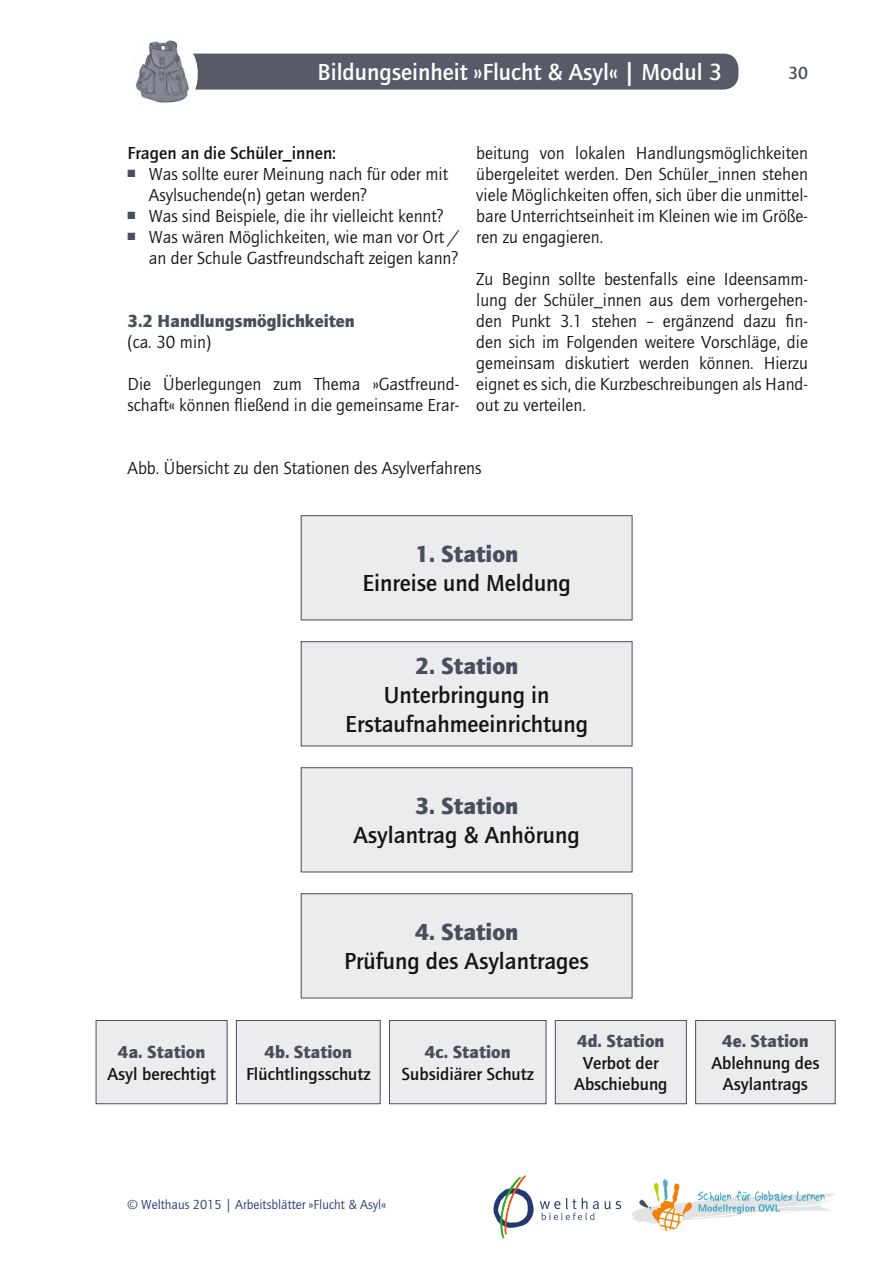
<style>
.page{position:relative;width:893px;height:1263px;background:#fff}
.page>*{position:absolute;margin:0;border:0;box-sizing:border-box;transform-origin:0 0}
.t1{font:700 24px/28.8px "Quay";color:#131413;text-align:center}
.t2{font:800 24px "Quay";color:#494e5c}
.t3{font:700 24px "Quay";color:#fff}
.t4{font:18px/21px "Quay";color:#131413}
.t5{font:700 18px/21.6px "Quay";color:#131413;text-align:center}
.t6{font:800 18px "Quay";color:#494e5c}
.t7{font:700 18px "Quay";color:#494e5c}
.t8{font:13.5px "Quay";color:#233870}
.t9{font:10.5px "Zapf Dingbats ITC";color:#494e5c}
</style>
<div class="page">
<div style="left:72px;top:54px;width:666px;height:36px;background:#575b68;border-radius:15px"></div>
<div style="left:72px;top:53px;width:126px;height:37px;background:#fff"></div>
<img style="left:133px;top:40px;width:58px;height:63px">
<svg style="left:540px;top:1198px;width:59px;height:22px"></svg>
<svg style="left:605px;top:1179px;width:229px;height:52px"></svg>
<svg style="left:493px;top:1175px;width:41px;height:63px"></svg>
<div style="left:301px;top:516px;width:331px;height:104px;background:#ecebee"></div>
<div style="left:301px;top:515px;width:331px;height:105px;border:1px solid #494e5c"></div>
<div style="left:301px;top:642px;width:331px;height:104px;background:#ecebee"></div>
<div style="left:301px;top:641px;width:331px;height:105px;border:1px solid #494e5c"></div>
<div style="left:301px;top:768px;width:331px;height:104px;background:#ecebee"></div>
<div style="left:301px;top:767px;width:331px;height:105px;border:1px solid #494e5c"></div>
<div style="left:301px;top:894px;width:331px;height:104px;background:#ecebee"></div>
<div style="left:301px;top:893px;width:331px;height:105px;border:1px solid #494e5c"></div>
<div style="left:96px;top:1020px;width:131px;height:84px;background:#ecebee"></div>
<div style="left:96px;top:1020px;width:131px;height:84px;border:1px solid #494e5c"></div>
<div style="left:236px;top:1020px;width:144px;height:84px;background:#ecebee"></div>
<div style="left:236px;top:1020px;width:145px;height:84px;border:1px solid #494e5c"></div>
<div style="left:389px;top:1020px;width:157px;height:84px;background:#ecebee"></div>
<div style="left:389px;top:1020px;width:157px;height:84px;border:1px solid #494e5c"></div>
<div style="left:555px;top:1020px;width:131px;height:84px;background:#ecebee"></div>
<div style="left:555px;top:1020px;width:132px;height:84px;border:1px solid #494e5c"></div>
<div style="left:696px;top:1020px;width:139px;height:84px;background:#ecebee"></div>
<div style="left:695px;top:1020px;width:141px;height:84px;border:1px solid #494e5c"></div>
<h1 class="t3" style="left:318px;top:58px;width:406px">Bildungseinheit »Flucht &amp; Asyl« | Modul 3</h1>
<p class="t7" style="left:788px;top:63px;width:21px">30</p>
<p class="t5" style="left:128px;top:142px;width:210px">Fragen an die Schüler_innen:</p>
<p class="t9" style="left:136px;top:168px;width:4px">■</p>
<p class="t4" style="left:149px;top:164px;width:301px;text-indent:-21px"><sup>■</sup> Was sollte eurer Meinung nach für oder mit<br>Asylsuchende(n) getan werden?</p>
<p class="t9" style="left:136px;top:210px;width:4px">■</p>
<p class="t4" style="left:128px;top:206px;width:318px"><sup>■</sup> Was sind Beispiele, die ihr vielleicht kennt?</p>
<p class="t9" style="left:136px;top:231px;width:4px">■</p>
<p class="t4" style="left:128px;top:227px;width:333px;text-align:right"><sup>■</sup> Was wären Möglichkeiten, wie man vor Ort / an der Schule Gastfreundschaft zeigen kann?</p>
<p class="t6" style="left:128px;top:310px;width:228px">3.2 Handlungsmöglichkeiten</p>
<p class="t4" style="left:128px;top:332px;width:85px">(ca. 30 min)</p>
<p class="t4" style="left:128px;top:374px;width:333px">Die Überlegungen zum Thema »Gastfreund&shy;schaft« können fließend in die gemeinsame Erar-</p>
<p class="t4" style="left:476px;top:143px;width:333px;text-align:justify">beitung von lokalen Handlungsmöglichkeiten übergeleitet werden. Den Schüler_innen stehen viele Möglichkeiten offen, sich über die unmittel&shy;bare Unterrichtseinheit im Kleinen wie im Größe&shy;ren zu engagieren.</p>
<p class="t4" style="left:476px;top:269px;width:333px;text-align:justify">Zu Beginn sollte bestenfalls eine Ideensamm&shy;lung der Schüler_innen aus dem vorhergehen&shy;den Punkt 3.1 stehen – ergänzend dazu fin&shy;den sich im Folgenden weitere Vorschläge, die gemeinsam diskutiert werden können. Hierzu eignet es sich, die Kurzbeschreibungen als Hand&shy;out zu verteilen.</p>
<p class="t4" style="left:128px;top:458px;width:355px">Abb. Übersicht zu den Stationen des Asylverfahrens</p>
<h1 class="t2" style="left:415px;top:540px;width:105px">1. Station</h1>
<h1 class="t1" style="left:362px;top:569px;width:210px">Einreise und Meldung</h1>
<h1 class="t2" style="left:415px;top:652px;width:105px">2. Station</h1>
<h1 class="t1" style="left:345px;top:681px;width:244px">Unterbringung in<br>Erstaufnahmeeinrichtung</h1>
<h1 class="t2" style="left:415px;top:792px;width:105px">3. Station</h1>
<h1 class="t1" style="left:353px;top:821px;width:228px">Asylantrag &amp; Anhörung</h1>
<p class="t6" style="left:118px;top:1041px;width:89px">4a. Station</p>
<p class="t5" style="left:107px;top:1063px;width:110px">Asyl berechtigt</p>
<h1 class="t2" style="left:415px;top:918px;width:105px">4. Station</h1>
<h1 class="t1" style="left:344px;top:947px;width:246px">Prüfung des Asylantrages</h1>
<p class="t6" style="left:265px;top:1041px;width:89px">4b. Station</p>
<p class="t5" style="left:246px;top:1063px;width:126px">Flüchtlingsschutz</p>
<p class="t6" style="left:425px;top:1041px;width:87px">4c. Station</p>
<p class="t5" style="left:402px;top:1063px;width:134px">Subsidiärer Schutz</p>
<p class="t6" style="left:577px;top:1031px;width:89px">4d. Station</p>
<p class="t5" style="left:574px;top:1052px;width:95px">Verbot der<br>Abschiebung</p>
<p class="t8" style="left:128px;top:1197px;width:260px">© Welthaus 2015 | Arbeitsblätter »Flucht &amp; Asyl«</p>
<p class="t6" style="left:722px;top:1031px;width:88px">4e. Station</p>
<p class="t5" style="left:711px;top:1052px;width:109px">Ablehnung des<br>Asylantrags</p>
</div>
